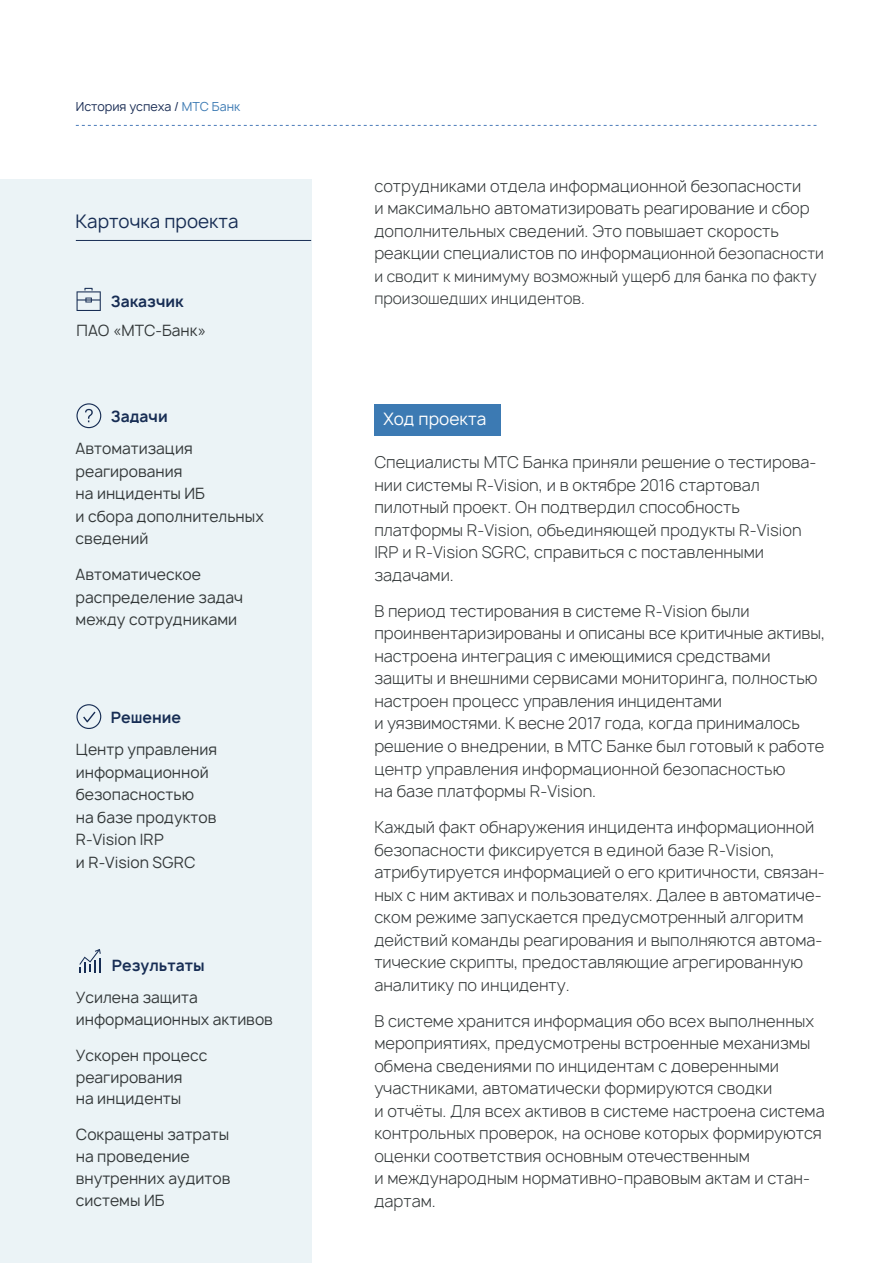
<style>
.page{position:relative;width:893px;height:1263px;background:#fff}
.page>*{position:absolute;margin:0;border:0;box-sizing:border-box;transform-origin:0 0}
.t1{font:18px "Manrope";color:#172d54}
.t2{font:16.5px "Manrope";color:#fff}
.t3{font:300 15.75px/22.5px "Manrope";color:#323738}
.t4{font:15px/22.5px "Manrope";color:#323738}
.t5{font:300 15px/22.5px "Manrope";color:#323738}
.t6{font:700 15px "Manrope";color:#172d54}
.t7{font:12px "Manrope";color:#192c54}
.s1{color:#3c7ab3}
.s2{font-size:15px}
</style>
<div class="page">
<div style="left:374px;top:405px;width:127px;height:31px;background:#3c7ab3"></div>
<div style="left:0;top:180px;width:311px;height:1083px;background:#ebf3f6"></div>
<svg style="left:77px;top:288px;width:24px;height:23px"></svg>
<svg style="left:76px;top:403px;width:25px;height:25px"></svg>
<svg style="left:76px;top:704px;width:25px;height:25px"></svg>
<svg style="left:79px;top:949px;width:22px;height:23px"></svg>
<svg style="left:76px;top:125px;width:740px;height:1px"></svg>
<hr style="left:76px;top:240px;width:235px;height:1px;background:#172d54">
<p class="t7" style="left:76px;top:99px;width:166px">История успеха / <span class="s1">МТС Банк</span></p>
<p class="t1" style="left:76px;top:210px;width:164px">Карточка проекта</p>
<p class="t6" style="left:111px;top:292px;width:74px">Заказчик</p>
<p class="t4" style="left:77px;top:319px;width:131px">ПАО «МТС-Банк»</p>
<p class="t3" style="left:374px;top:175px;width:451px">сотрудниками отдела информационной безопасности<br>и максимально автоматизировать реагирование и сбор дополнительных сведений. Это повышает скорость реакции специалистов по информа<span class="s2">ционной безопасности</span></p>
<p class="t5" style="left:374px;top:265px;width:444px">и сводит к минимуму возможный ущерб для банка по факту произошедших инцидентов.</p>
<p class="t6" style="left:111px;top:407px;width:58px">Задачи</p>
<p class="t2" style="left:383px;top:409px;width:105px">Ход проекта</p>
<p class="t4" style="left:76px;top:438px;width:190px">Автоматизация реагирования<br>на инциденты ИБ<br>и сбора дополнительных сведений</p>
<p class="t4" style="left:76px;top:564px;width:169px">Автоматическое распределение задач между сотрудниками</p>
<p class="t3" style="left:374px;top:451px;width:444px">Специалисты МТС Банка приняли решение о тестирова&shy;нии системы R-Vision, и в октябре 2016 стартовал пилотный проект. Он подтвердил способность платформы R-Vision, объединяющей продукты R-Vision IRP и R-Vision SGRC, справиться с поставленными задачами.</p>
<p class="t3" style="left:374px;top:600px;width:452px">В период тестирования в системе R-Vision были проинвентаризированы и описаны все критичные активы, настроена интеграция с имеющимися средствами защиты и внешними сервисами мониторинга, полностью настроен процесс управления инцидентами<br>и уязвимостями. К весне 2017 года, когда принималось решение о внедрении, в МТС Банке был готовый к работе центр управления информационной безопасностью<br>на базе платформы R-Vision.</p>
<p class="t3" style="left:374px;top:816px;width:452px">Каждый факт обнаружения инцидента информационной безопасности фиксируется в единой базе R-Vision, атрибутируется информацией о его критичности, связан&shy;ных с ним активах и пользователях. Далее в автоматиче&shy;ском режиме запускается предусмотренный алгоритм действий команды реагирования и выполняются автома&shy;тические скрипты, предоставляющие агрегированную аналитику по инциденту.</p>
<p class="t3" style="left:374px;top:1009px;width:452px">В системе хранится информация обо всех выполненных мероприятиях, предусмотрены встроенные механизмы обмена сведениями по инцидентам с доверенными участниками, автоматически формируются сводки<br>и отчёты. Для всех активов в системе настроена система контрольных проверок, на основе которых формируются оценки соответствия основным отечественным<br>и международным нормативно-правовым актам и стан&shy;дартам.</p>
<p class="t6" style="left:111px;top:708px;width:72px">Решение</p>
<p class="t4" style="left:76px;top:738px;width:143px">Центр управления информационной безопасностью<br>на базе продуктов<br>R-Vision IRP<br>и R-Vision SGRC</p>
<p class="t6" style="left:112px;top:955px;width:94px">Результаты</p>
<p class="t4" style="left:76px;top:987px;width:199px;line-height:21.8px">Усилена защита информационных активов</p>
<p class="t4" style="left:76px;top:1044px;width:133px;line-height:21.8px">Ускорен процесс реагирования<br>на инциденты</p>
<p class="t4" style="left:76px;top:1124px;width:156px;line-height:21.8px">Сокращены затраты на проведение внутренних аудитов системы ИБ</p>
</div>
